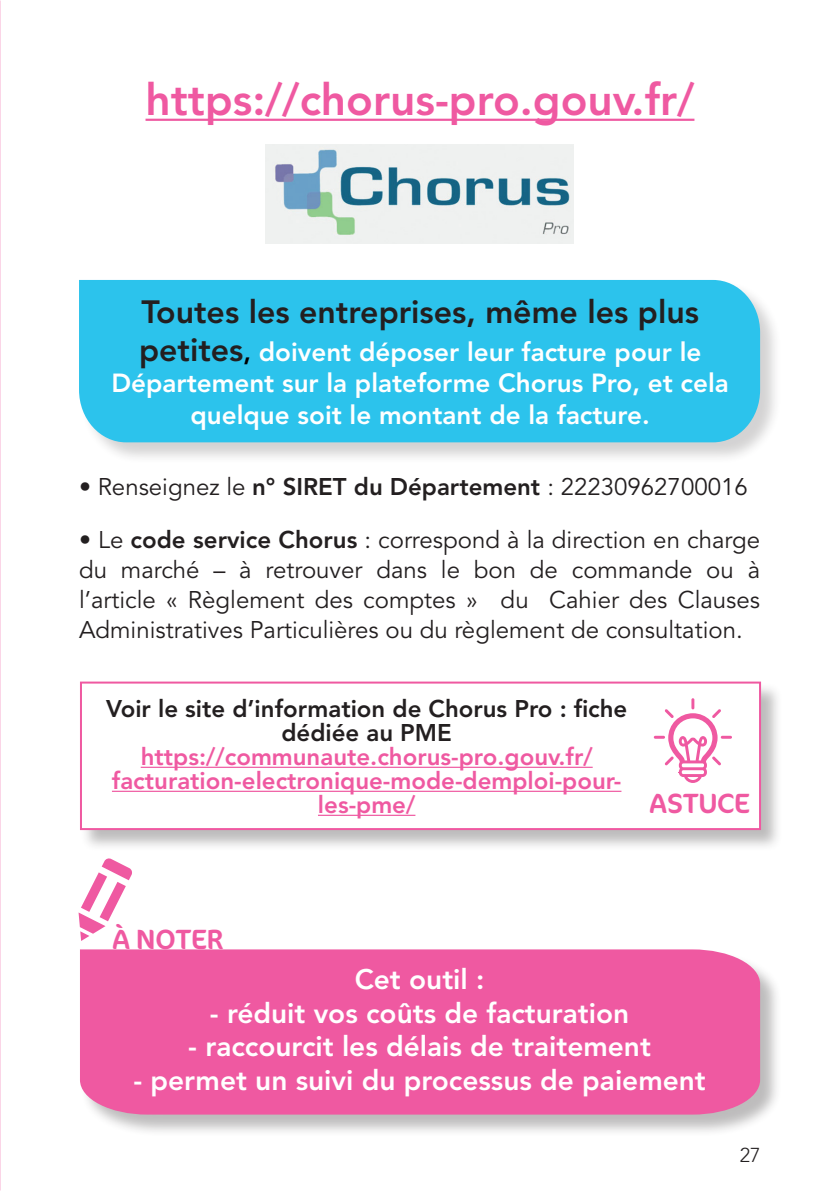
<style>
.page{position:relative;width:840px;height:1191px;background:#fff}
.page>*{position:absolute;margin:0;border:0;box-sizing:border-box;transform-origin:0 0}
.t1{font:800 44px "Avenir LT Std";color:#ef59a1}
.t2{font:800 32px "Avenir LT Std";color:#231f20}
.t3{font:800 28px "Avenir LT Std";color:#fff}
.t4{font:28px "Cocon";color:#ef59a1}
.t5{font:800 26px/31.2px "Avenir LT Std";color:#fff;text-align:center}
.t6{font:24px/30px "Avenir LT Std";color:#231f20;text-align:justify}
.t7{font:800 24px/24px "Avenir LT Std";color:#ef59a1;text-align:center}
.t8{font:800 24px/24px "Avenir LT Std";color:#231f20;text-align:center}
.t9{font:300 20px "Avenir LT Std";color:#231f20}
.s1{font-size:32px;color:#231f20}
.s2{color:#000}
.s3{font-weight:800}
</style>
<div class="page">
<hr style="left:145px;top:119px;width:549px;height:2px;background:#ef59a1">
<img style="left:266px;top:144px;width:307px;height:100px">
<div style="left:79px;top:280px;width:702px;height:185px;background:#231f20;opacity:.2"></div>
<div style="left:79px;top:280px;width:680px;height:162px;background:#2cc3ec"></div>
<div style="left:80px;top:682px;width:702px;height:170px;background:#231f20;opacity:.3"></div>
<div style="left:80px;top:681px;width:680px;height:149px;background:#fff;border:2px solid #ef59a1"></div>
<div style="left:80px;top:949px;width:702px;height:188px;background:#231f20;opacity:.3"></div>
<div style="left:80px;top:949px;width:679px;height:165px;background:#ef59a1"></div>
<svg style="left:78px;top:858px;width:54px;height:83px"></svg>
<div style="left:83px;top:950px;width:54px;height:8px;background:#ef59a1"></div>
<svg style="left:653px;top:698px;width:78px;height:85px"></svg>
<hr style="left:141px;top:766px;width:451px;height:2px;background:#ef59a1">
<hr style="left:112px;top:790px;width:509px;height:2px;background:#ef59a1">
<hr style="left:318px;top:814px;width:97px;height:2px;background:#ef59a1">
<h1 class="t1" style="left:145px;top:74px;width:550px">https://chorus-pro.gouv.fr/</h1>
<h2 class="t2" style="left:141px;top:293px;width:558px">Toutes les entreprises, même les plus</h2>
<p class="t5" style="left:111px;top:337px;width:618px"><span class="s1">petites</span><span class="s2">,</span> doivent déposer leur facture pour le<br>Département sur la plateforme Chorus Pro, et cela quelque soit le montant de la facture.</p>
<p class="t6" style="left:79px;top:472px;width:670px">• Renseignez le <span class="s3">n° SIRET du Département</span> : 22230962700016</p>
<p class="t6" style="left:79px;top:525px;width:682px">• Le <span class="s3">code service Chorus</span> : correspond à la direction en charge du marché – à retrouver dans le bon de commande ou à l’article « Règlement des comptes » du Cahier des Clauses Administratives Particulières ou du règlement de consultation.</p>
<p class="t8" style="left:106px;top:696px;width:522px">Voir le site d’information de Chorus Pro : fiche dédiée au PME</p>
<p class="t7" style="left:112px;top:744px;width:510px">https://communaute.chorus-pro.gouv.fr/ facturation-electronique-mode-demploi-pour&shy;les-pme/</p>
<p class="t4" style="left:649px;top:787px;width:101px">ASTUCE</p>
<p class="t4" style="left:112px;top:923px;width:113px">À NOTER</p>
<p class="t3" style="left:354px;top:962px;width:131px">Cet outil :</p>
<p class="t3" style="left:210px;top:996px;width:420px">- réduit vos coûts de facturation</p>
<p class="t3" style="left:188px;top:1030px;width:464px">- raccourcit les délais de traitement</p>
<p class="t3" style="left:133px;top:1063px;width:573px">- permet un suivi du processus de paiement</p>
<p class="t9" style="left:739px;top:1143px;width:22px">27</p>
</div>
